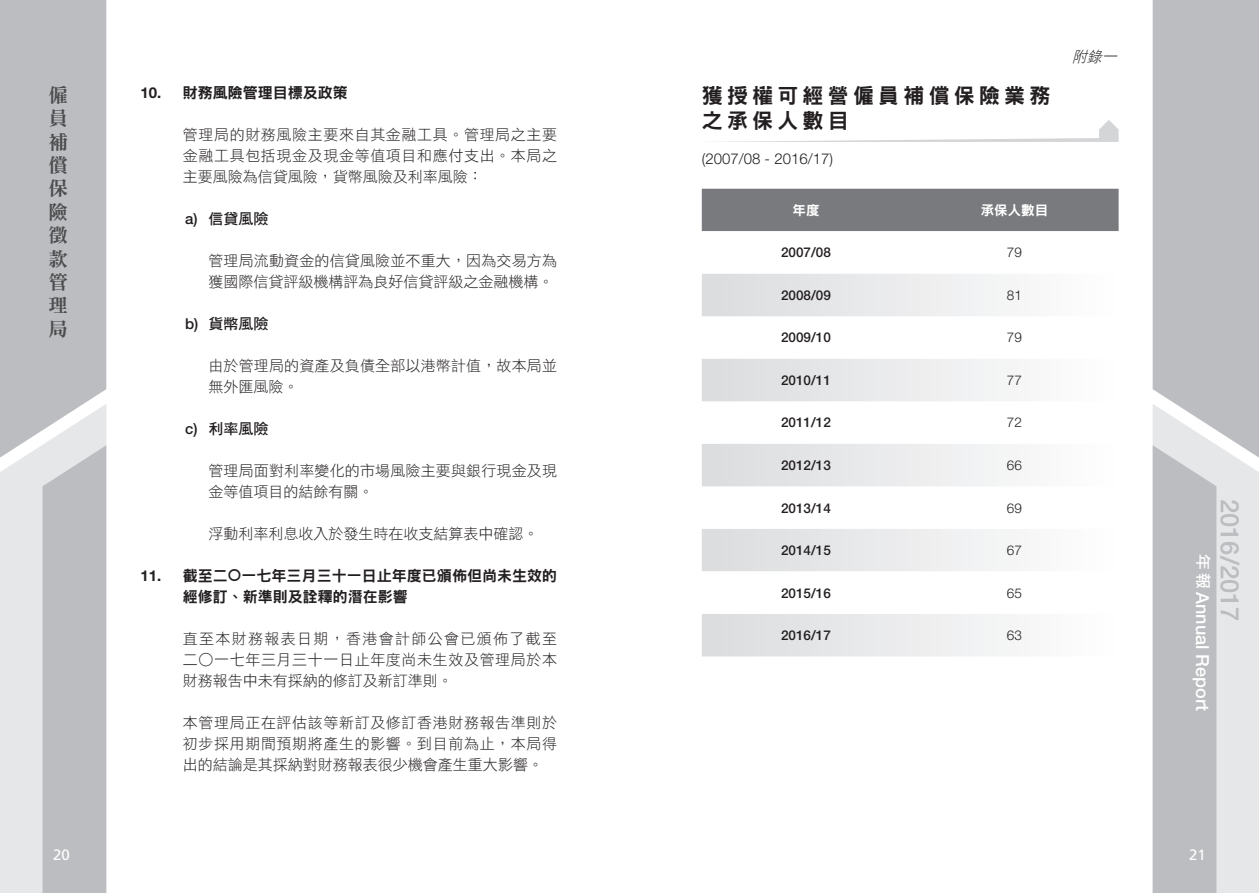
<style>
.page{position:relative;width:1259px;height:893px;background:#fff}
.page>*{position:absolute;margin:0;border:0;box-sizing:border-box;transform-origin:0 0}
.t1{font:500 25.5px "Helvetica Neue LT Std";color:#bcbdc0}
.t2{font:21px/25.2px "DF Hei Std W9";letter-spacing:.2em;color:#231f20}
.t3{font:19.5px/23.4px "DF Ming HK W9";color:#4b4c4d;text-align:justify}
.t4{font:500 18px "Helvetica Neue LT Std";color:#fff}
.t5{font:15px/21px "DF Hei Std W3";letter-spacing:.01em;color:#231f20;text-align:justify}
.t6{font:15px/21px "DF Hei Std W9";color:#231f20}
.t7{font:15px "DF Hei HK W7";color:#231f20}
.t8{font:300 15px "Helvetica Neue LT Std";color:#231f20}
.t9{font:15px "Frutiger";color:#fff}
.t10{font:italic 15px "DF Hei Std W3";color:#231f20}
.t11{font:500 13.5px "Helvetica Neue LT Std";color:#231f20}
.t12{font:300 13.5px "Helvetica Neue LT Std";color:#231f20}
.t13{font:13.5px "DF Hei Std W9";color:#fff}
.s1{font-family:"Helvetica Neue LT Std";font-weight:700}
.s2{font-family:"Helvetica Neue LT Std";font-weight:500}
.s3{font-family:"DF Hei HK W12";font-size:13.5px}
.s4{font-family:"DF Hei HK W3"}
.s5{font-family:"DF Li Hei HK W5";font-weight:400;font-size:15.75px}
</style>
<div class="page">
<div style="left:0;top:0;width:106px;height:388px;background:#bcbdc0"></div>
<svg style="left:0;top:388px;width:106px;height:505px;background:#cecfd1"></svg>
<div style="left:1152px;top:0;width:107px;height:388px;background:#bcbdc0"></div>
<svg style="left:1152px;top:388px;width:107px;height:505px;background:#cecfd2"></svg>
<div style="left:702px;top:189px;width:416px;height:42px;background:#787a7d"></div>
<svg style="left:702px;top:274px;width:304px;height:382px"></svg>
<svg style="left:702px;top:571px;width:304px;height:43px"></svg>
<svg style="left:721px;top:120px;width:397px;height:22px"></svg>
<h3 class="t3" style="left:49px;top:83px;width:20px">僱員補償保險徵款管理局</h3>
<p class="t6" style="left:140px;top:82px;width:209px"><span class="s1">10.</span> 財務風險管理目標及政策</p>
<p class="t5" style="left:183px;top:124px;width:376px">管理局的財務風險主要來自其金融工具。管理局之主要金融工具包括現金及現金等值項目和應付支出。本局之主要風險為信貸風險，貨幣風險及利率風險：</p>
<p class="t7" style="left:185px;top:210px;width:85px"><span class="s2">a)</span> 信貸風險</p>
<p class="t5" style="left:208px;top:250px;width:350px">管理局流動資金的信貸風險並不重大，因為交易方為獲國際信貸評級機構評為良好信貸評級之金融機構。</p>
<p class="t7" style="left:185px;top:315px;width:85px"><span class="s2">b)</span> 貨幣風險</p>
<p class="t5" style="left:208px;top:355px;width:350px">由於管理局的資產及負債全部以港幣計值，故本局並無外匯風險。</p>
<p class="t7" style="left:185px;top:420px;width:85px"><span class="s2">c)</span> 利率風險</p>
<p class="t5" style="left:208px;top:460px;width:350px">管理局面對利率變化的市場風險主要與銀行現金及現金等值項目的結餘有關。</p>
<p class="t5" style="left:208px;top:523px;width:331px">浮動利率利息收入於發生時在收支結算表中確認。</p>
<p class="t6" style="left:183px;top:565px;width:376px;text-indent:-43px"><span class="s1">11.</span> 截至二<span class="s3">○</span>一七年三月三十一日止年度已頒佈但尚未生效的經修訂、新準則及詮釋的潛在影響</p>
<p class="t5" style="left:183px;top:628px;width:376px">直至本財務報表日期，香港會計師公會已頒佈了截至二<span class="s4">○</span>一七年三月三十一日止年度尚未生效及管理局於本財務報告中未有採納的修訂及新訂準則。</p>
<p class="t5" style="left:183px;top:712px;width:376px">本管理局正在評估該等新訂及修訂香港財務報告準則於初步採用期間預期將產生的影響。到目前為止，本局得出的結論是其採納對財務報表很少機會產生重大影響。</p>
<h2 class="t2" style="left:702px;top:83px;width:350px">獲授權可經營僱員補償保險業務之承保人數目</h2>
<p class="t8" style="left:702px;top:149px;width:133px">(2007/08 - 2016/17)</p>
<p class="t13" style="left:792px;top:203px;width:28px">年度</p>
<p class="t13" style="left:980px;top:203px;width:69px">承保人數目</p>
<p class="t11" style="left:781px;top:245px;width:51px">2007/08</p>
<p class="t12" style="left:1007px;top:244px;width:17px">79</p>
<p class="t11" style="left:781px;top:287px;width:51px">2008/09</p>
<p class="t12" style="left:1007px;top:287px;width:17px">81</p>
<p class="t11" style="left:781px;top:330px;width:51px">2009/10</p>
<p class="t12" style="left:1007px;top:329px;width:17px">79</p>
<p class="t11" style="left:781px;top:372px;width:51px">2010/11</p>
<p class="t12" style="left:1007px;top:372px;width:17px">77</p>
<p class="t11" style="left:781px;top:415px;width:51px">2011/12</p>
<p class="t12" style="left:1007px;top:414px;width:17px">72</p>
<p class="t11" style="left:781px;top:457px;width:51px">2012/13</p>
<p class="t12" style="left:1007px;top:457px;width:17px">66</p>
<p class="t11" style="left:781px;top:500px;width:51px">2013/14</p>
<p class="t12" style="left:1007px;top:499px;width:17px">69</p>
<p class="t11" style="left:781px;top:542px;width:51px">2014/15</p>
<p class="t12" style="left:1007px;top:542px;width:17px">67</p>
<p class="t11" style="left:781px;top:585px;width:51px">2015/16</p>
<p class="t12" style="left:1007px;top:584px;width:17px">65</p>
<p class="t11" style="left:781px;top:627px;width:51px">2016/17</p>
<p class="t12" style="left:1007px;top:627px;width:17px">63</p>
<p class="t10" style="left:1072px;top:48px;width:51px">附錄一</p>
<p class="t4" style="left:1213px;top:554px;width:158px;rotate:90deg"><span class="s5">年報</span> Annual Report</p>
<h1 class="t1" style="left:1245px;top:499px;width:124px;rotate:90deg">2016/2017</h1>
<p class="t9" style="left:53px;top:846px;width:18px">20</p>
<p class="t9" style="left:1189px;top:846px;width:18px">21</p>
</div>
